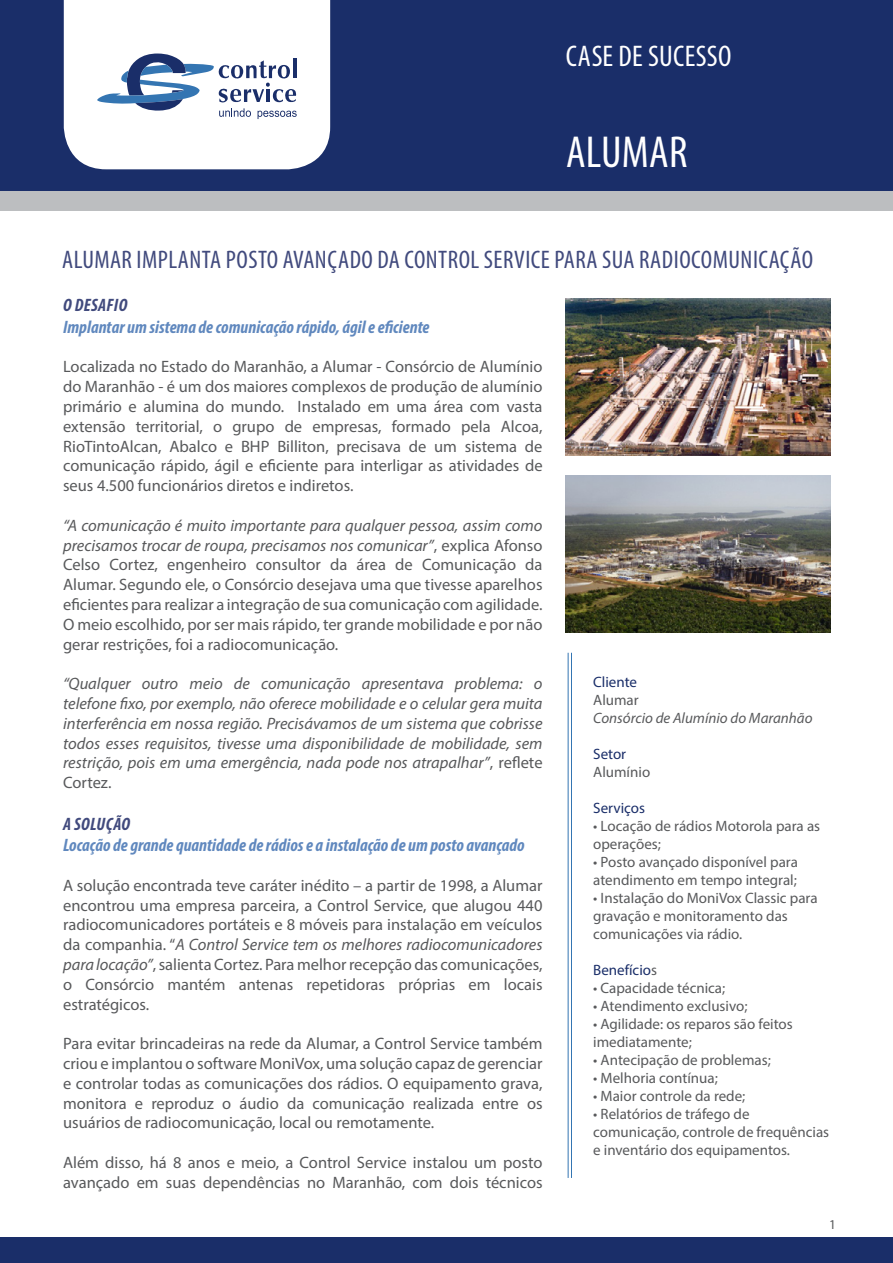
<style>
.page{position:relative;width:893px;height:1263px;background:#fff}
.page>*{position:absolute;margin:0;border:0;box-sizing:border-box;transform-origin:0 0}
.t1{font:condensed 45px "Myriad Pro";letter-spacing:.005em;color:#fff}
.t2{font:condensed 30px "Myriad Pro";letter-spacing:.01em;color:#fff}
.t3{font:condensed 25.5px "Myriad Pro";letter-spacing:.02em;color:#414a7d}
.t4{font:italic 700 condensed 18px "Myriad Pro";color:#6088be}
.t5{font:italic 700 condensed 18px "Myriad Pro";letter-spacing:.02em;color:#414a7d}
.t6{font:16.5px/19.8px "Myriad Pro";color:#58595b;text-align:justify}
.t7{font:italic 16.5px/19.8px "Myriad Pro";color:#58595b;text-align:justify}
.t8{font:15px/18px "Myriad Pro";color:#58595b}
.t9{font:15px "Myriad Pro";color:#1a2e69}
.t10{font:italic 15px "Myriad Pro";color:#58595b}
.t11{font:13.5px "Myriad Pro";color:#58595b}
.s1{font-style:italic}
.s2{font-style:normal}
.s3{color:#58595b}
</style>
<div class="page">
<div style="left:0;top:1237px;width:893px;height:26px;background:#1a2e69"></div>
<div style="left:0;top:0;width:893px;height:202px;background:#1a2e69"></div>
<div style="left:0;top:191px;width:893px;height:19px;background:#bcbec0"></div>
<svg style="left:64px;top:0;width:266px;height:169px;background:#e7ebf1"></svg>
<hr style="left:571px;top:653px;width:1px;height:525px;background:#3475b2">
<hr style="left:568px;top:653px;width:1px;height:525px;background:#3475b2">
<img style="left:566px;top:299px;width:265px;height:156px">
<img style="left:566px;top:476px;width:265px;height:156px">
<h2 class="t2" style="left:566px;top:38px;width:167px">CASE DE SUCESSO</h2>
<h1 class="t1" style="left:566px;top:125px;width:123px">ALUMAR</h1>
<h3 class="t3" style="left:62px;top:244px;width:752px">ALUMAR IMPLANTA POSTO AVANÇADO DA CONTROL SERVICE PARA SUA RADIOCOMU NICAÇÃO</h3>
<p class="t5" style="left:63px;top:294px;width:64px">O desafio</p>
<p class="t4" style="left:63px;top:316px;width:368px">Implantar um sistema de comunicação rápido, ágil e eficiente</p>
<p class="t6" style="left:63px;top:357px;width:481px">Localizada no Estado do Maranhão, a Alumar - Consórcio de Alumínio do Maranhão - é um dos maiores complexos de produção de alumínio primário e alumina do mundo. Instalado em uma área com vasta extensão territorial, o grupo de empresas, formado pela Alcoa, RioTintoAlcan, Abalco e BHP Billiton, precisava de um sistema de comunicação rápido, ágil e eficiente para interligar as atividades de seus 4.500 funcionários diretos e indiretos.</p>
<p class="t6" style="left:63px;top:515px;width:481px"><span class="s1">“A comunicação é muito importante para qualquer pessoa, assim como precisamos trocar de roupa, precisamos nos comunicar”</span>, explica Afonso Celso Cortez, engenheiro consultor da área de Comunicação da Alumar. Segundo ele, o Consórcio desejava uma que tivesse aparelhos eficientes para realizar a integração de sua comunicação com agilidade.<br>O meio escolhido, por ser mais rápido, ter grande mobilidade e por não gerar restrições, foi a radiocomunicação.</p>
<p class="t7" style="left:63px;top:673px;width:481px">“Qualquer outro meio de comunicação apresentava problema: o telefone fixo, por exemplo, não oferece mobilidade e o celular gera muita interferência em nossa região. Precisávamos de um sistema que cobrisse todos esses requisitos, tivesse uma disponibilidade de mobilidade, sem restrição, pois em uma emergência, nada pode nos atrapalhar”<span class="s2">, reflete Cortez.</span></p>
<p class="t5" style="left:63px;top:812px;width:67px">A solução</p>
<p class="t4" style="left:63px;top:834px;width:463px">Locação de grande quantidade de rádios e a instalação de um posto avançado</p>
<p class="t6" style="left:63px;top:875px;width:481px">A solução encontrada teve caráter inédito – a partir de 1998, a Alumar encontrou uma empresa parceira, a Control Service, que alugou 440 radiocomunicadores portáteis e 8 móveis para instalação em veículos da companhia. “<span class="s1">A Control Service tem os melhores radiocomunicadores para locação”</span>, salienta Cortez. Para melhor recepção das comunicações, o Consórcio mantém antenas repetidoras próprias em locais estratégicos.</p>
<p class="t6" style="left:63px;top:1033px;width:481px">Para evitar brincadeiras na rede da Alumar, a Control Service também criou e implantou o software MoniVox, uma solução capaz de gerenciar e controlar todas as comunicações dos rádios. O equipamento grava, monitora e reproduz o áudio da comunicação realizada entre os usuários de radiocomunicação, local ou remotamente.</p>
<p class="t6" style="left:63px;top:1152px;width:481px">Além disso, há 8 anos e meio, a Control Service instalou um posto avançado em suas dependências no Maranhão, com dois técnicos</p>
<p class="t9" style="left:593px;top:673px;width:45px">Cliente</p>
<p class="t8" style="left:593px;top:691px;width:47px">Alumar</p>
<p class="t10" style="left:593px;top:709px;width:221px">Consórcio de Alumínio do Maranhão</p>
<p class="t9" style="left:593px;top:745px;width:35px">Setor</p>
<p class="t8" style="left:593px;top:763px;width:59px">Alumínio</p>
<p class="t9" style="left:593px;top:799px;width:53px">Serviços</p>
<p class="t8" style="left:593px;top:817px;width:228px">• Locação de rádios Motorola para as operações;</p>
<p class="t8" style="left:593px;top:853px;width:206px">• Posto avançado disponível para atendimento em tempo integral;</p>
<p class="t8" style="left:593px;top:889px;width:226px">• Instalação do MoniVox Classic para gravação e monitoramento das comunicações via rádio.</p>
<p class="t9" style="left:593px;top:961px;width:65px">Benefício<span class="s3">s</span></p>
<p class="t8" style="left:593px;top:979px;width:134px">• Capacidade técnica;</p>
<p class="t8" style="left:593px;top:997px;width:156px">• Atendimento exclusivo;</p>
<p class="t8" style="left:593px;top:1015px;width:201px">• Agilidade: os reparos são feitos imediatamente;</p>
<p class="t8" style="left:593px;top:1051px;width:179px">• Antecipação de problemas;</p>
<p class="t8" style="left:593px;top:1069px;width:126px">• Melhoria contínua;</p>
<p class="t8" style="left:593px;top:1087px;width:154px">• Maior controle da rede;</p>
<p class="t8" style="left:593px;top:1105px;width:237px">• Relatórios de tráfego de comunicação, controle de frequências e inventário dos equipamentos.</p>
<p class="t11" style="left:829px;top:1216px;width:8px">1</p>
</div>
